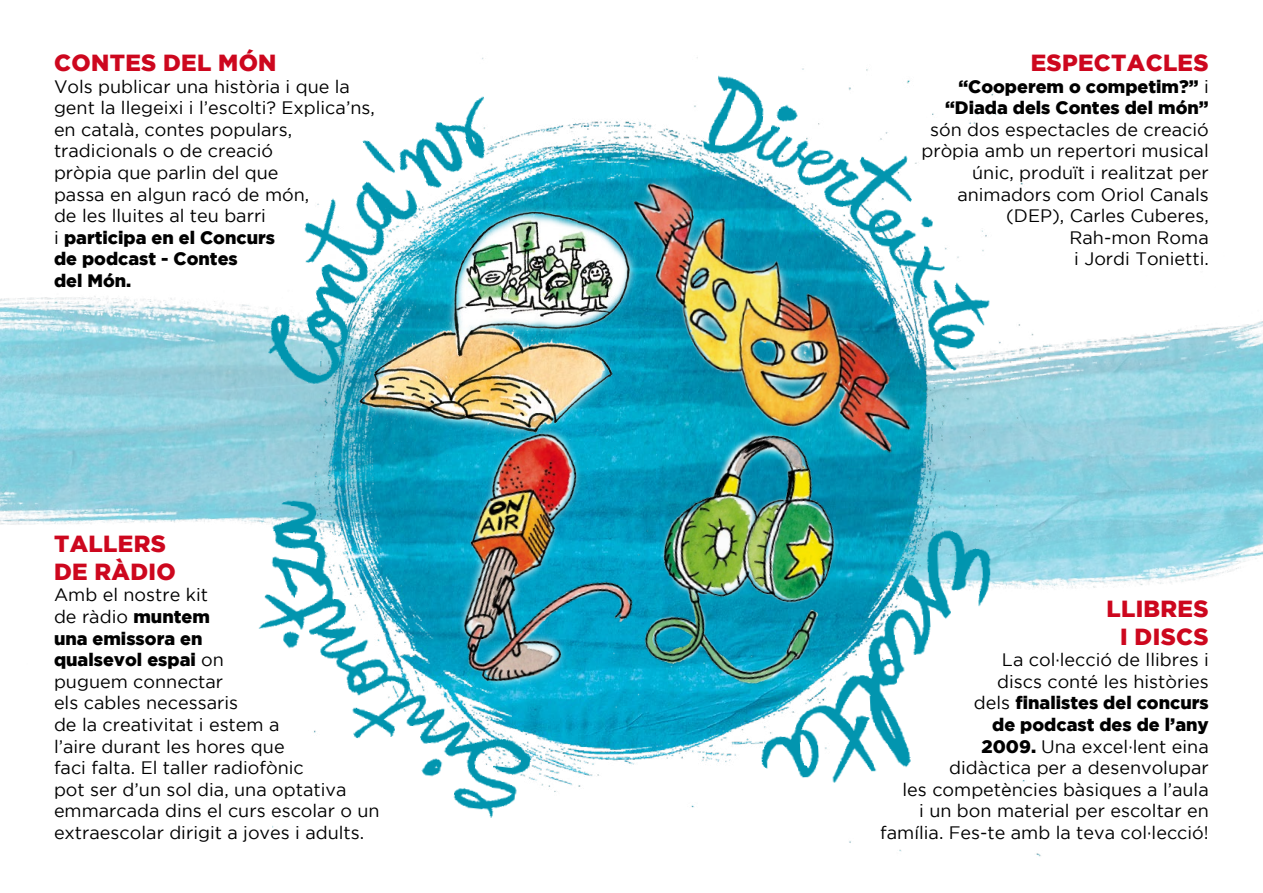
<style>
.page{position:relative;width:1263px;height:893px;background:#fff}
.page>*{position:absolute;margin:0;border:0;box-sizing:border-box;transform-origin:0 0}
.t1{font:900 23.25px/27.9px "Gotham";letter-spacing:.015em;color:#cd071e}
.t2{font:18px/21.6px "Gotham";color:#000}
.t3{font:900 18px/21.6px "Gotham";color:#000;text-align:right}
.s1{font-weight:900}
.s2{font-weight:400}
</style>
<div class="page">
<img style="left:0;top:296px;width:1263px;height:292px">
<img style="left:272px;top:57px;width:770px;height:800px">
<img style="left:663px;top:58px;width:362px;height:331px">
<img style="left:736px;top:516px;width:278px;height:284px">
<img style="left:219px;top:482px;width:363px;height:351px">
<img style="left:193px;top:63px;width:402px;height:394px">
<img style="left:331px;top:193px;width:275px;height:277px">
<img style="left:354px;top:391px;width:247px;height:337px">
<img style="left:601px;top:389px;width:305px;height:339px">
<img style="left:606px;top:151px;width:349px;height:323px">
<p class="t1" style="left:54px;top:48px;width:224px">Contes del Món</p>
<p class="t2" style="left:54px;top:75px;width:322px">Vols publicar una història i que la gent la llegeixi i l’escolti? Explica’ns, en català, contes populars, tradicionals o de creació<br>pròpia que parlin del que<br>passa en algun racó de món,<br>de les lluites al teu barri<br>i <span class="s1">participa en el Concurs<br>de podcast - Contes<br>del Món.</span></p>
<p class="t1" style="left:54px;top:529px;width:119px">Tallers de ràdio</p>
<p class="t2" style="left:54px;top:584px;width:327px">Amb el nostre kit<br>de ràdio <span class="s1">muntem<br>una emissora en<br>qualsevol espai</span> on<br>puguem connectar<br>els cables necessaris<br>de la creativitat i estem a<br>l’aire durant les hores que<br>faci falta. El taller radiofònic<br>pot ser d’un sol dia, una optativa emmarcada dins el curs escolar o un extraescolar dirigit a joves i adults.</p>
<p class="t1" style="left:1031px;top:48px;width:176px">Espectacles</p>
<p class="t3" style="left:945px;top:75px;width:265px">“Cooperem o competim?” <span class="s2">i </span>“Diada dels Contes del món”</p>
<p class="t2" style="left:921px;top:118px;width:289px;text-align:right">són dos espectacles de creació pròpia amb un repertori musical únic, produït i realitzat per animadors com Oriol Canals (DEP), Carles Cuberes,<br>Rah-mon Roma<br>i Jordi Tonietti.</p>
<p class="t1" style="left:1120px;top:594px;width:87px;text-indent:-14px">Llibres i discs</p>
<p class="t2" style="left:880px;top:649px;width:330px;text-align:right">La col·lecció de llibres i<br>discs conté les històries<br>dels <span class="s1">finalistes del concurs<br>de podcast des de l’any<br>2009.</span> Una excel·lent eina<br>didàctica per a desenvolupar<br>les competències bàsiques a l’aula<br>i un bon material per escoltar en família. Fes-te amb la teva col·lecció!</p>
</div>
